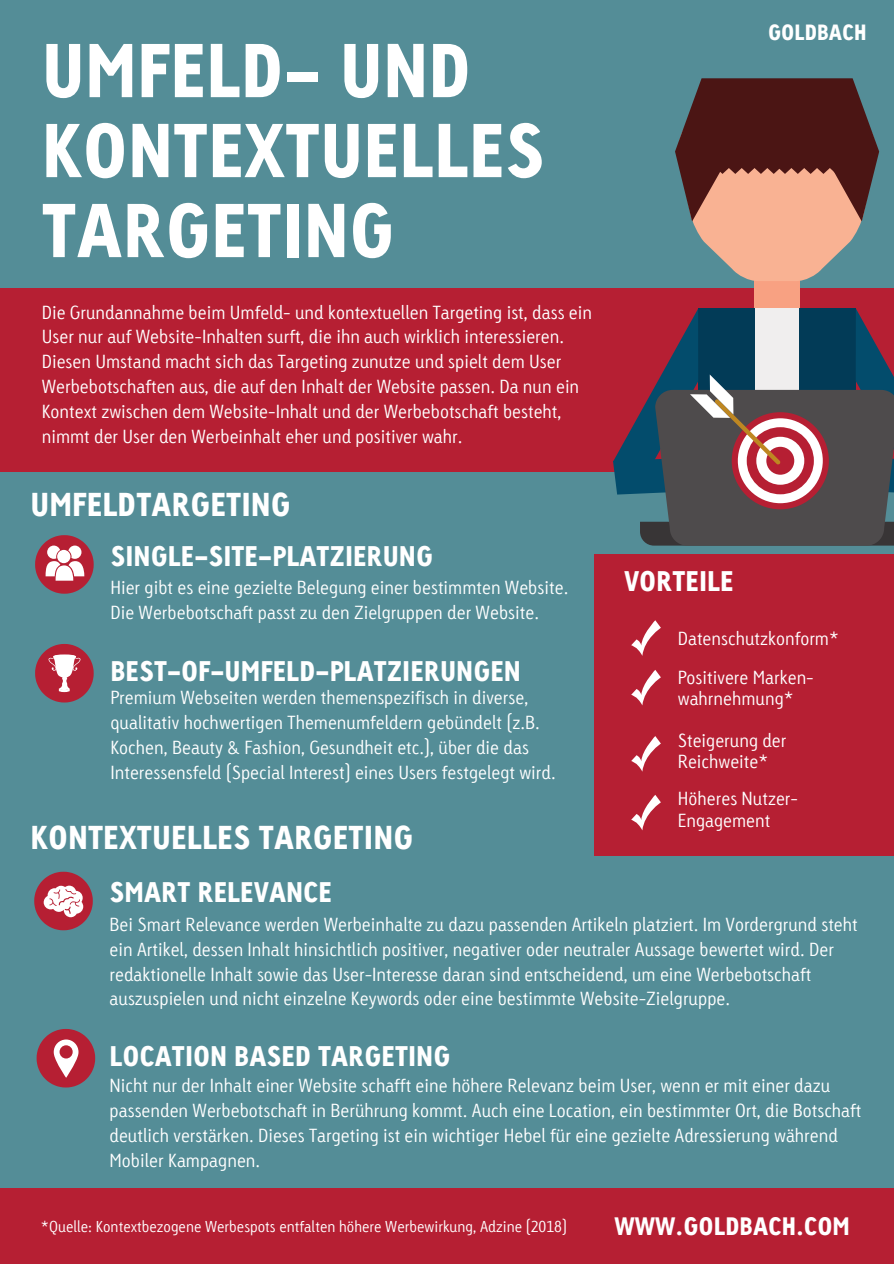
<style>
.page{position:relative;width:894px;height:1264px;background:#fff}
.page>*{position:absolute;margin:0;border:0;box-sizing:border-box;transform-origin:0 0}
.t1{font:72px/79.9px "Linotype Tetria Black Tab";color:#fff}
.t2{font:31.5px "Linotype Tetria Black Tab";color:#fff}
.t3{font:27px "Linotype Tetria Black Tab";color:#fff}
.t4{font:24px "Linotype Tetria Black Tab";color:#fff}
.t5{font:21px "Linotype Tetria Black Tab";color:#fff}
.t6{font:18px/24.8px "Linotype Tetria Light Tab";color:#fff}
.t7{font:15px "Linotype Tetria Light Tab";color:#fff}
</style>
<div class="page">
<div style="left:0;top:0;width:893px;height:1263px;background:#548d97"></div>
<div style="left:0;top:288px;width:893px;height:184px;background:#b61f33"></div>
<div style="left:754px;top:274px;width:45px;height:38px;background:#f8a182"></div>
<svg style="left:675px;top:78px;width:203px;height:203px"></svg>
<svg style="left:613px;top:308px;width:280px;height:237px"></svg>
<div style="left:0;top:1187px;width:893px;height:76px;background:#b61f33"></div>
<svg style="left:35px;top:535px;width:59px;height:58px"></svg>
<div style="left:593px;top:553px;width:300px;height:302px;background:#b61f33"></div>
<svg style="left:35px;top:644px;width:59px;height:58px"></svg>
<svg style="left:34px;top:871px;width:59px;height:59px"></svg>
<svg style="left:37px;top:1029px;width:58px;height:58px"></svg>
<svg style="left:631px;top:620px;width:29px;height:36px"></svg>
<svg style="left:631px;top:670px;width:29px;height:35px"></svg>
<svg style="left:631px;top:736px;width:29px;height:35px"></svg>
<svg style="left:631px;top:795px;width:29px;height:35px"></svg>
<h1 class="t1" style="left:42px;top:37px;width:504px">UMFELD- UND<br>KONTEXTUELLES<br>TARGETING</h1>
<p class="t6" style="left:42px;top:301px;width:551px">Die Grundannahme beim Umfeld- und kontextuellen Targeting ist, dass ein User nur auf Website-Inhalten surft, die ihn auch wirklich interessieren.<br>Diesen Umstand macht sich das Targeting zunutze und spielt dem User Werbebotschaften aus, die auf den Inhalt der Website passen. Da nun ein Kontext zwischen dem Website-Inhalt und der Werbebotschaft besteht, nimmt der User den Werbeinhalt eher und positiver wahr.</p>
<h2 class="t2" style="left:30px;top:491px;width:262px">UMFELDTARGETING</h2>
<h3 class="t3" style="left:110px;top:545px;width:324px">SINGLE-SITE-PLATZIERUNG</h3>
<p class="t6" style="left:110px;top:576px;width:459px">Hier gibt es eine gezielte Belegung einer bestimmten Website.<br>Die Werbebotschaft passt zu den Zielgruppen der Website.</p>
<h3 class="t3" style="left:110px;top:660px;width:412px">BEST-OF-UMFELD-PLATZIERUNGEN</h3>
<p class="t6" style="left:110px;top:687px;width:447px">Premium Webseiten werden themenspezifisch in diverse, qualitativ hochwertigen Themenumfeldern gebündelt (z.B.<br>Kochen, Beauty &amp; Fashion, Gesundheit etc.), über die das Interessensfeld (Special Interest) eines Users festgelegt wird.</p>
<h2 class="t2" style="left:30px;top:824px;width:384px">KONTEXTUELLES TARGETING</h2>
<h3 class="t3" style="left:109px;top:880px;width:224px">SMART RELEVANCE</h3>
<p class="t5" style="left:767px;top:24px;width:100px">GOLDBACH</p>
<h3 class="t3" style="left:624px;top:570px;width:111px">VORTEILE</h3>
<p class="t6" style="left:677px;top:628px;width:162px">Datenschutzkonform*</p>
<p class="t6" style="left:677px;top:668px;width:137px;line-height:21.5px">Positivere Marken&shy;wahrnehmung*</p>
<p class="t6" style="left:677px;top:731px;width:110px;line-height:21.5px">Steigerung der<br>Reichweite*</p>
<p class="t6" style="left:677px;top:789px;width:122px;line-height:21.5px">Höheres Nutzer-<br>Engagement</p>
<p class="t6" style="left:109px;top:913px;width:749px">Bei Smart Relevance werden Werbeinhalte zu dazu passenden Artikeln platziert. Im Vordergrund steht ein Artikel, dessen Inhalt hinsichtlich positiver, negativer oder neutraler Aussage bewertet wird. Der redaktionelle Inhalt sowie das User-Interesse daran sind entscheidend, um eine Werbebotschaft auszuspielen und nicht einzelne Keywords oder eine bestimmte Website-Zielgruppe.</p>
<h3 class="t3" style="left:109px;top:1045px;width:342px">LOCATION BASED TARGETING</h3>
<p class="t6" style="left:109px;top:1074px;width:753px">Nicht nur der Inhalt einer Website schafft eine höhere Relevanz beim User, wenn er mit einer dazu passenden Werbebotschaft in Berührung kommt. Auch eine Location, ein bestimmter Ort, die Botschaft deutlich verstärken. Dieses Targeting ist ein wichtiger Hebel für eine gezielte Adressierung während Mobiler Kampagnen.</p>
<p class="t7" style="left:41px;top:1220px;width:527px">*Quelle: Kontextbezogene Werbespots entfalten höhere Werbewirkung, Adzine (2018)</p>
<h3 class="t4" style="left:614px;top:1216px;width:237px">WWW.GOLDBACH.COM</h3>
</div>
